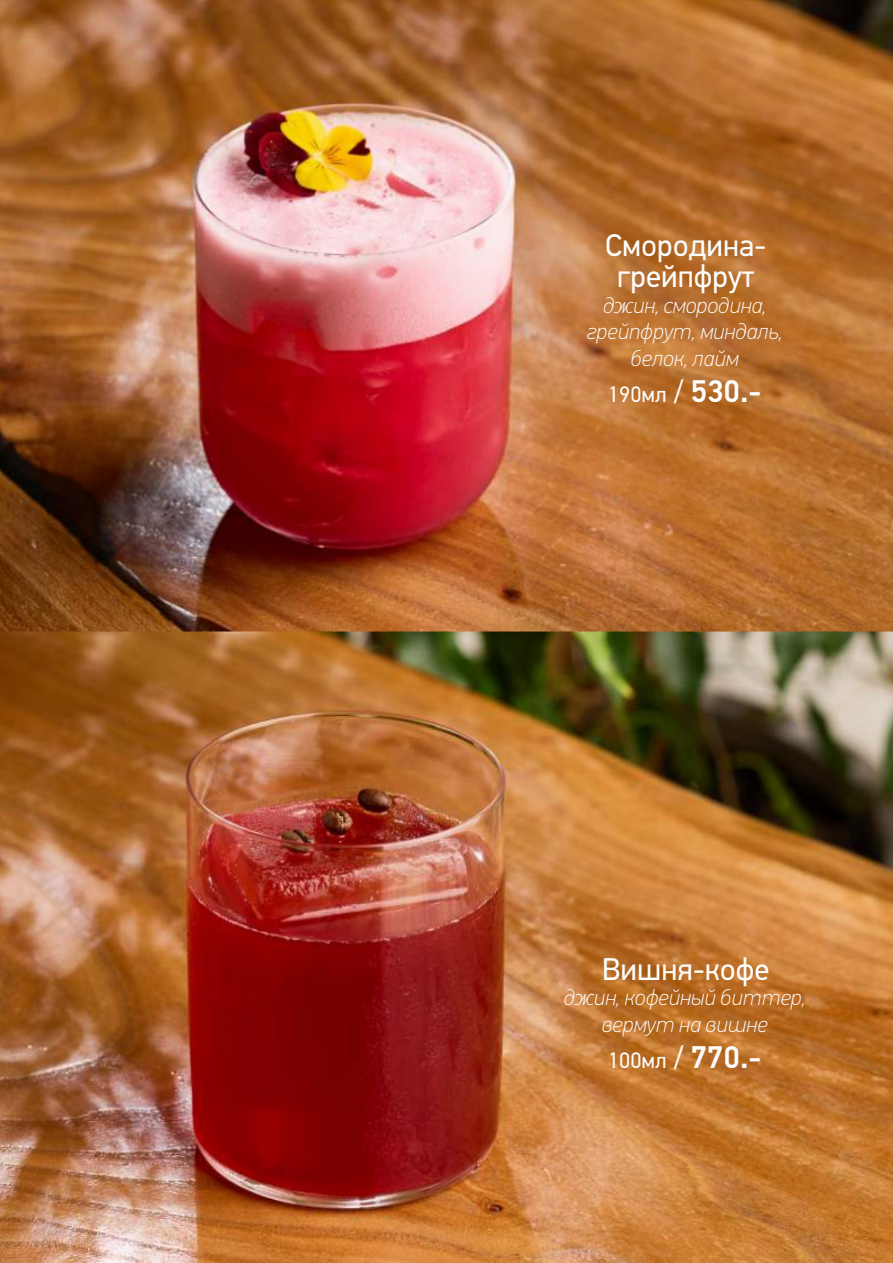
<style>
.page{position:relative;width:893px;height:1263px;background:#fff}
.page>*{position:absolute;margin:0;border:0;box-sizing:border-box;transform-origin:0 0}
.t1{font:31.35px/31.5px "PF Din Text Pro";color:#fefefe;text-align:center}
.t2{font:italic 100 22.35px/26.2px "PF Din Text Pro";color:#fefefe;text-align:center}
.t3{font:22.35px "PF Din Text Pro";color:#fefefe}
.s1{font-size:31.35px}
.s2{font-weight:500;font-size:31.35px}
</style>
<div class="page">
<img style="left:0;top:0;width:893px;height:1263px">
<h1 class="t1" style="left:605px;top:232px;width:163px">Смородина&shy;грейпфрут</h1>
<p class="t2" style="left:587px;top:294px;width:198px">джин, смородина, грейпфрут, миндаль, белок, лайм</p>
<p class="t3" style="left:608px;top:385px;width:155px">190мл <span class="s1">/</span> <span class="s2">530.-</span></p>
<h1 class="t1" style="left:602px;top:956px;width:169px">Вишня-кофе</h1>
<p class="t2" style="left:564px;top:986px;width:243px">джин, кофейный биттер, вермут на вишне</p>
<p class="t3" style="left:608px;top:1051px;width:155px">100мл <span class="s1">/</span> <span class="s2">770.-</span></p>
</div>
